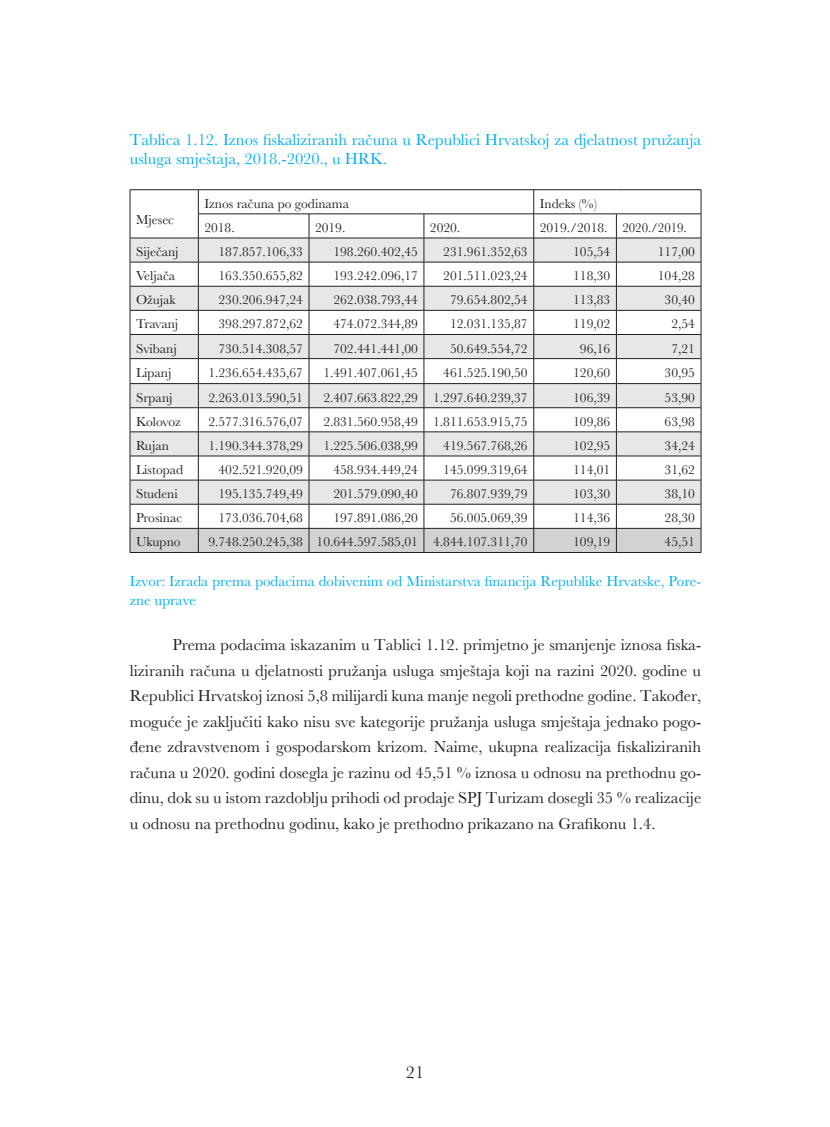
<style>
.page{position:relative;width:830px;height:1127px;background:#fff}
.page>*{position:absolute;margin:0;border:0;box-sizing:border-box;transform-origin:0 0}
.t1{font:18px "Baskerville";color:#231f20}
.t2{font:16.5px/25.5px "Baskerville";color:#231f20;text-align:justify}
.t3{font:16.5px/19.5px "Baskerville";color:#00aeef}
.t4{font:15px/19.5px "Baskerville";color:#00aeef}
.t5{font:13.5px "Baskerville";color:#231f20}
.t6{font:13.5px "Baskerville";color:#231f20;scale:.95 1}
</style>
<div class="page">
<hr style="left:130px;top:189px;width:68px;height:1px;background:#231f20">
<hr style="left:198px;top:189px;width:111px;height:1px;background:#231f20">
<hr style="left:309px;top:189px;width:114px;height:1px;background:#231f20">
<hr style="left:423px;top:189px;width:110px;height:1px;background:#231f20">
<hr style="left:533px;top:189px;width:83px;height:1px;background:#231f20">
<hr style="left:616px;top:189px;width:85px;height:1px;background:#231f20">
<svg style="left:130px;top:190px;width:571px;height:362px"></svg>
<hr style="left:130px;top:552px;width:68px;height:1px;background:#231f20">
<hr style="left:198px;top:552px;width:111px;height:1px;background:#231f20">
<hr style="left:309px;top:552px;width:114px;height:1px;background:#231f20">
<hr style="left:423px;top:552px;width:110px;height:1px;background:#231f20">
<hr style="left:533px;top:552px;width:83px;height:1px;background:#231f20">
<hr style="left:616px;top:552px;width:85px;height:1px;background:#231f20">
<p class="t3" style="left:130px;top:130px;width:572px">Tablica 1.12. Iznos fiskaliziranih računa u Republici Hrvatskoj za djelatnost pružanja usluga smještaja, 2018.-2020., u HRK.</p>
<p class="t5" style="left:136px;top:211px;width:39px">Mjesec</p>
<p class="t5" style="left:204px;top:195px;width:146px">Iznos računa po godinama</p>
<p class="t5" style="left:539px;top:195px;width:59px">Indeks (%)</p>
<p class="t5" style="left:204px;top:219px;width:32px">2018.</p>
<p class="t5" style="left:315px;top:219px;width:32px">2019.</p>
<p class="t5" style="left:429px;top:219px;width:32px">2020.</p>
<p class="t5" style="left:539px;top:219px;width:69px">2019./2018.</p>
<p class="t6" style="left:622px;top:219px;width:69px">2020./2019.</p>
<p class="t5" style="left:136px;top:243px;width:44px">Siječanj</p>
<p class="t5" style="left:218px;top:243px;width:86px">187.857.106,33</p>
<p class="t5" style="left:333px;top:243px;width:86px">198.260.402,45</p>
<p class="t5" style="left:443px;top:243px;width:86px">231.961.352,63</p>
<p class="t5" style="left:573px;top:243px;width:39px">105,54</p>
<p class="t5" style="left:657px;top:243px;width:39px">117,00</p>
<p class="t5" style="left:136px;top:267px;width:41px">Veljača</p>
<p class="t5" style="left:218px;top:267px;width:86px">163.350.655,82</p>
<p class="t5" style="left:333px;top:267px;width:86px">193.242.096,17</p>
<p class="t5" style="left:443px;top:267px;width:86px">201.511.023,24</p>
<p class="t5" style="left:573px;top:267px;width:39px">118,30</p>
<p class="t5" style="left:657px;top:267px;width:39px">104,28</p>
<p class="t5" style="left:136px;top:291px;width:41px">Ožujak</p>
<p class="t5" style="left:218px;top:291px;width:86px">230.206.947,24</p>
<p class="t5" style="left:333px;top:291px;width:86px">262.038.793,44</p>
<p class="t5" style="left:450px;top:291px;width:79px">79.654.802,54</p>
<p class="t5" style="left:573px;top:291px;width:39px">113,83</p>
<p class="t5" style="left:664px;top:291px;width:32px">30,40</p>
<p class="t5" style="left:136px;top:315px;width:44px">Travanj</p>
<p class="t5" style="left:218px;top:315px;width:86px">398.297.872,62</p>
<p class="t5" style="left:333px;top:315px;width:86px">474.072.344,89</p>
<p class="t5" style="left:450px;top:315px;width:79px">12.031.135,87</p>
<p class="t5" style="left:573px;top:315px;width:39px">119,02</p>
<p class="t5" style="left:671px;top:315px;width:25px">2,54</p>
<p class="t5" style="left:136px;top:340px;width:42px">Svibanj</p>
<p class="t5" style="left:218px;top:340px;width:86px">730.514.308,57</p>
<p class="t5" style="left:333px;top:340px;width:86px">702.441.441,00</p>
<p class="t5" style="left:450px;top:340px;width:79px">50.649.554,72</p>
<p class="t5" style="left:579px;top:340px;width:32px">96,16</p>
<p class="t5" style="left:671px;top:340px;width:25px">7,21</p>
<p class="t5" style="left:136px;top:364px;width:37px">Lipanj</p>
<p class="t5" style="left:208px;top:364px;width:96px">1.236.654.435,67</p>
<p class="t5" style="left:323px;top:364px;width:96px">1.491.407.061,45</p>
<p class="t5" style="left:443px;top:364px;width:86px">461.525.190,50</p>
<p class="t5" style="left:573px;top:364px;width:39px">120,60</p>
<p class="t5" style="left:664px;top:364px;width:32px">30,95</p>
<p class="t5" style="left:136px;top:389px;width:38px">Srpanj</p>
<p class="t5" style="left:208px;top:389px;width:96px">2.263.013.590,51</p>
<p class="t5" style="left:323px;top:389px;width:96px">2.407.663.822,29</p>
<p class="t5" style="left:433px;top:389px;width:96px">1.297.640.239,37</p>
<p class="t5" style="left:573px;top:389px;width:39px">106,39</p>
<p class="t5" style="left:664px;top:389px;width:32px">53,90</p>
<p class="t5" style="left:136px;top:413px;width:46px">Kolovoz</p>
<p class="t5" style="left:208px;top:413px;width:96px">2.577.316.576,07</p>
<p class="t5" style="left:323px;top:413px;width:96px">2.831.560.958,49</p>
<p class="t5" style="left:433px;top:413px;width:96px">1.811.653.915,75</p>
<p class="t5" style="left:573px;top:413px;width:39px">109,86</p>
<p class="t5" style="left:664px;top:413px;width:32px">63,98</p>
<p class="t5" style="left:136px;top:437px;width:34px">Rujan</p>
<p class="t5" style="left:208px;top:437px;width:96px">1.190.344.378,29</p>
<p class="t5" style="left:323px;top:437px;width:96px">1.225.506.038,99</p>
<p class="t5" style="left:443px;top:437px;width:86px">419.567.768,26</p>
<p class="t5" style="left:573px;top:437px;width:39px">102,95</p>
<p class="t5" style="left:664px;top:437px;width:32px">34,24</p>
<p class="t5" style="left:136px;top:461px;width:49px">Listopad</p>
<p class="t5" style="left:218px;top:461px;width:86px">402.521.920,09</p>
<p class="t5" style="left:333px;top:461px;width:86px">458.934.449,24</p>
<p class="t5" style="left:443px;top:461px;width:86px">145.099.319,64</p>
<p class="t5" style="left:573px;top:461px;width:39px">114,01</p>
<p class="t5" style="left:664px;top:461px;width:32px">31,62</p>
<p class="t5" style="left:136px;top:485px;width:43px">Studeni</p>
<p class="t5" style="left:218px;top:485px;width:86px">195.135.749,49</p>
<p class="t5" style="left:333px;top:485px;width:86px">201.579.090,40</p>
<p class="t5" style="left:450px;top:485px;width:79px">76.807.939,79</p>
<p class="t5" style="left:573px;top:485px;width:39px">103,30</p>
<p class="t5" style="left:664px;top:485px;width:32px">38,10</p>
<p class="t5" style="left:136px;top:509px;width:48px">Prosinac</p>
<p class="t5" style="left:218px;top:509px;width:86px">173.036.704,68</p>
<p class="t5" style="left:333px;top:509px;width:86px">197.891.086,20</p>
<p class="t5" style="left:450px;top:509px;width:79px">56.005.069,39</p>
<p class="t5" style="left:573px;top:509px;width:39px">114,36</p>
<p class="t5" style="left:664px;top:509px;width:32px">28,30</p>
<p class="t5" style="left:136px;top:533px;width:46px">Ukupno</p>
<p class="t5" style="left:208px;top:533px;width:96px">9.748.250.245,38</p>
<p class="t5" style="left:316px;top:533px;width:103px">10.644.597.585,01</p>
<p class="t5" style="left:433px;top:533px;width:96px">4.844.107.311,70</p>
<p class="t5" style="left:573px;top:533px;width:39px">109,19</p>
<p class="t5" style="left:664px;top:533px;width:32px">45,51</p>
<p class="t4" style="left:130px;top:571px;width:572px">Izvor: Izrada prema podacima dobivenim od Ministarstva financija Republike Hrvatske, Pore&shy;zne uprave</p>
<p class="t2" style="left:130px;top:632px;width:572px;text-indent:43px">Prema podacima iskazanim u Tablici 1.12. primjetno je smanjenje iznosa fiska&shy;liziranih računa u djelatnosti pružanja usluga smještaja koji na razini 2020. godine u Republici Hrvatskoj iznosi 5,8 milijardi kuna manje negoli prethodne godine. Također, moguće je zaključiti kako nisu sve kategorije pružanja usluga smještaja jednako pogo&shy;đene zdravstvenom i gospodarskom krizom. Naime, ukupna realizacija fiskaliziranih računa u 2020. godini dosegla je razinu od 45,51 % iznosa u odnosu na prethodnu go&shy;dinu, dok su u istom razdoblju prihodi od prodaje SPJ Turizam dosegli 35 % realizacije u odnosu na prethodnu godinu, kako je prethodno prikazano na Grafikonu 1.4.</p>
<h1 class="t1" style="left:406px;top:1061px;width:19px">21</h1>
</div>
